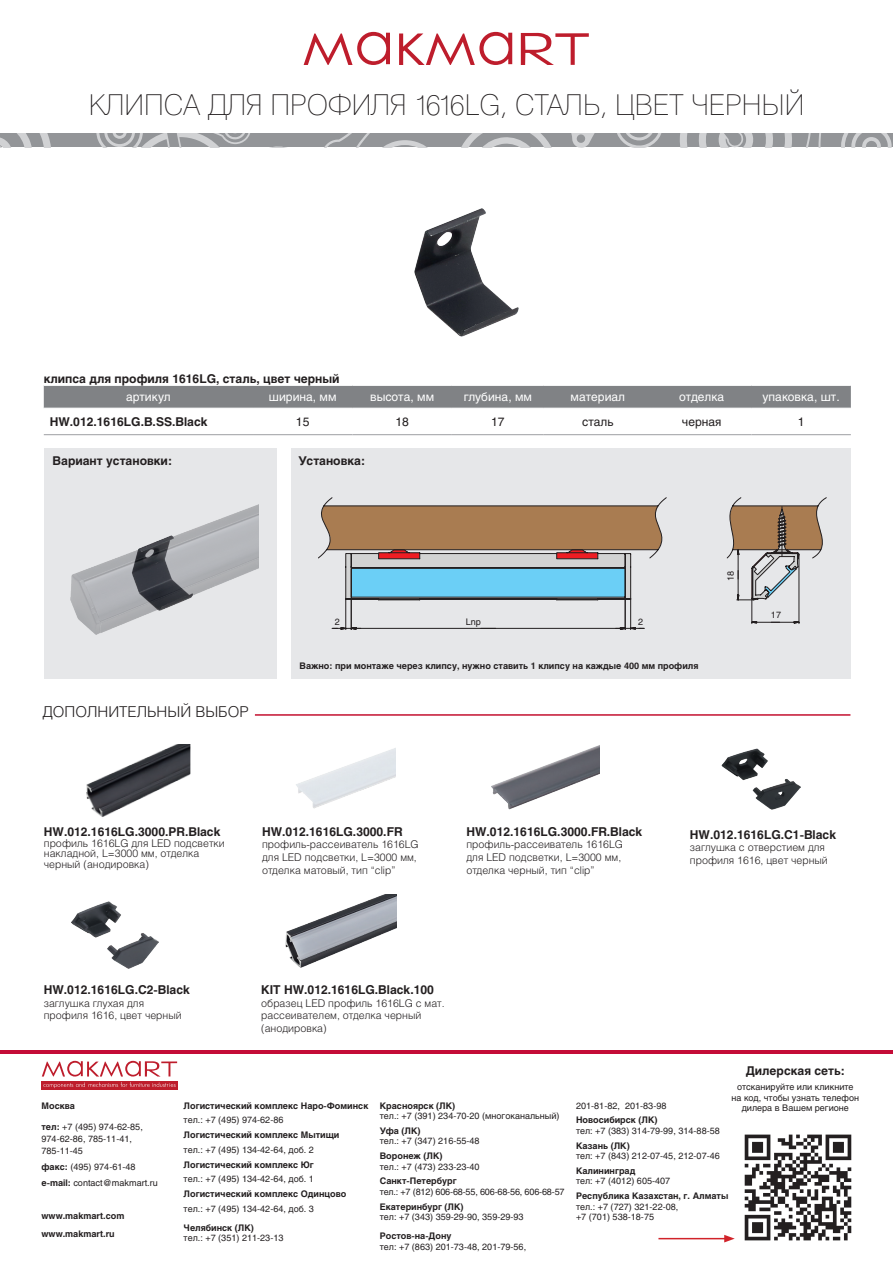
<style>
.page{position:relative;width:893px;height:1263px;background:#fff}
.page>*{position:absolute;margin:0;border:0;box-sizing:border-box;transform-origin:0 0}
.артикулы{font:100 28.5px "Helios";color:#231f20}
.t1{font:300 15px "Helios";color:#231f20}
.t2{font:700 12.15px "Helios C";color:#231f20}
.артикулы-2{font:700 12px "Helios C";color:#231f20}
.t3{font:12px "Helios C";color:#fff}
.t4{font:12px "Helios C";color:#231f20}
.схемы{font:300 10.65px/10.8px "Helios";color:#231f20}
.схемы-2{font:9px/12px "Helios C";color:#231f20}
.t5{font:700 9px/17.5px "Helios C";color:#231f20}
.схемы-3{font:700 9px "Helios";color:#231f20}
.схемы-4{font:9px "Helios C";letter-spacing:-.02em;color:#231f20}
.s1{font-weight:700}
</style>
<div class="page">
<img style="left:744px;top:1134px;width:108px;height:107px">
<div style="left:42px;top:1081px;width:136px;height:9px;background:#be1d2c"></div>
<svg style="left:43px;top:1082px;width:133px;height:6px"></svg>
<svg style="left:42px;top:1061px;width:135px;height:15px"></svg>
<div style="left:0;top:133px;width:893px;height:14px;background:#939598"></div>
<svg style="left:0;top:133px;width:51px;height:14px"></svg>
<svg style="left:841px;top:133px;width:51px;height:14px"></svg>
<svg style="left:96px;top:133px;width:187px;height:14px"></svg>
<svg style="left:617px;top:133px;width:204px;height:14px"></svg>
<svg style="left:324px;top:133px;width:271px;height:14px"></svg>
<svg style="left:399px;top:32px;width:113px;height:33px"></svg>
<svg style="left:304px;top:32px;width:86px;height:33px"></svg>
<svg style="left:521px;top:33px;width:68px;height:32px"></svg>
<hr style="left:0;top:1050px;width:893px;height:4px;background:#c40c37">
<hr style="left:658px;top:1238px;width:68px;height:1px;background:#d1232a">
<svg style="left:724px;top:1235px;width:11px;height:7px"></svg>
<div style="left:44px;top:448px;width:232px;height:231px;background:#e6e7e9"></div>
<div style="left:291px;top:448px;width:559px;height:231px;background:#e6e7e9"></div>
<div style="left:44px;top:386px;width:807px;height:22px;background:#808285"></div>
<hr style="left:44px;top:434px;width:209px;height:1px;background:#a8a9ad">
<hr style="left:253px;top:434px;width:99px;height:1px;background:#a8a9ad">
<hr style="left:352px;top:434px;width:100px;height:1px;background:#a8a9ad">
<hr style="left:452px;top:434px;width:92px;height:1px;background:#a8a9ad">
<hr style="left:544px;top:434px;width:108px;height:1px;background:#a8a9ad">
<hr style="left:652px;top:434px;width:99px;height:1px;background:#a8a9ad">
<hr style="left:751px;top:434px;width:100px;height:1px;background:#a8a9ad">
<img style="left:415px;top:209px;width:103px;height:127px">
<img style="left:71px;top:504px;width:187px;height:130px">
<hr style="left:255px;top:714px;width:595px;height:2px;background:#c3102f">
<img style="left:86px;top:744px;width:104px;height:73px">
<svg style="left:318px;top:497px;width:508px;height:62px"></svg>
<svg style="left:321px;top:506px;width:501px;height:124px"></svg>
<img style="left:296px;top:748px;width:99px;height:61px">
<img style="left:285px;top:895px;width:111px;height:73px">
<img style="left:721px;top:749px;width:79px;height:61px">
<img style="left:492px;top:745px;width:108px;height:64px">
<img style="left:71px;top:902px;width:87px;height:66px">
<p class="артикулы" style="left:89px;top:89px;width:717px">КЛИПСА ДЛЯ ПРОФИЛЯ 1616LG, СТАЛЬ, ЦВЕТ ЧЕРНЫЙ</p>
<p class="артикулы-2" style="left:44px;top:371px;width:297px">клипса для профиля 1616LG, сталь, цвет черный</p>
<p class="t3" style="left:126px;top:390px;width:46px">артикул</p>
<p class="t3" style="left:269px;top:390px;width:69px">ширина, мм</p>
<p class="t3" style="left:370px;top:390px;width:65px">высота, мм</p>
<p class="t3" style="left:464px;top:390px;width:70px">глубина, мм</p>
<p class="t3" style="left:571px;top:390px;width:56px">материал</p>
<p class="t3" style="left:679px;top:390px;width:47px">отделка</p>
<p class="t3" style="left:763px;top:390px;width:79px">упаковка, шт.</p>
<p class="артикулы-2" style="left:50px;top:415px;width:159px">HW.012.1616LG.B.SS.Black</p>
<p class="t4" style="left:296px;top:415px;width:15px">15</p>
<p class="t4" style="left:395px;top:415px;width:15px">18</p>
<p class="t4" style="left:491px;top:415px;width:15px">17</p>
<p class="t4" style="left:582px;top:415px;width:33px">сталь</p>
<p class="t4" style="left:682px;top:415px;width:41px">черная</p>
<p class="t4" style="left:798px;top:415px;width:8px">1</p>
<p class="артикулы-2" style="left:53px;top:454px;width:121px">Вариант установки:</p>
<p class="артикулы-2" style="left:298px;top:454px;width:68px">Установка:</p>
<p class="t1" style="left:43px;top:702px;width:208px">ДОПОЛНИТЕЛЬНЫЙ ВЫБОР</p>
<p class="схемы-2" style="left:335px;top:615px;width:7px">2</p>
<p class="схемы-2" style="left:466px;top:616px;width:17px">Lnp</p>
<p class="схемы-2" style="left:638px;top:616px;width:7px">2</p>
<p class="схемы-3" style="left:300px;top:660px;width:400px">Важно: при монтаже через клипсу, нужно ставить 1 клипсу на каждые 400 мм профиля</p>
<p class="схемы-2" style="left:725px;top:581px;width:12px;rotate:-90deg">18</p>
<p class="схемы-2" style="left:771px;top:609px;width:12px">17</p>
<p class="артикулы-2" style="left:44px;top:824px;width:178px">HW.012.1616LG.3000.PR.Black</p>
<p class="схемы" style="left:44px;top:837px;width:182px">профиль 1616LG для LED подсветки</p>
<p class="схемы" style="left:44px;top:848px;width:157px">накладной, L=3000 мм, отделка черный (анодировка)</p>
<p class="t2" style="left:262px;top:824px;width:142px">HW.012.1616LG.3000.FR</p>
<p class="схемы" style="left:262px;top:839px;width:158px">профиль-рассеиватель 1616LG</p>
<p class="схемы" style="left:262px;top:852px;width:156px">для LED подсветки, L=3000 мм,</p>
<p class="схемы" style="left:262px;top:864px;width:135px">отделка матовый, тип “clip”</p>
<p class="t2" style="left:466px;top:824px;width:177px">HW.012.1616LG.3000.FR.Black</p>
<p class="схемы" style="left:466px;top:839px;width:158px">профиль-рассеиватель 1616LG</p>
<p class="схемы" style="left:466px;top:852px;width:156px">для LED подсветки, L=3000 мм,</p>
<p class="схемы" style="left:466px;top:864px;width:130px">отделка черный, тип “clip”</p>
<p class="t2" style="left:44px;top:983px;width:148px">HW.012.1616LG.C2-Black</p>
<p class="схемы" style="left:44px;top:997px;width:102px">заглушка глухая для</p>
<p class="схемы" style="left:44px;top:1010px;width:139px">профиля 1616, цвет черный</p>
<p class="t2" style="left:261px;top:983px;width:174px">KIT HW.012.1616LG.Black.100</p>
<p class="схемы" style="left:261px;top:996px;width:185px;line-height:12.6px">образец LED профиль 1616LG с мат. рассеивателем, отделка черный</p>
<p class="схемы" style="left:261px;top:1022px;width:67px">(анодировка)</p>
<p class="t2" style="left:690px;top:827px;width:148px">HW.012.1616LG.C1-Black</p>
<p class="схемы" style="left:690px;top:842px;width:137px">заглушка с отверстием для</p>
<p class="схемы" style="left:690px;top:854px;width:139px">профиля 1616, цвет черный</p>
<p class="t5" style="left:42px;top:1096px;width:35px">Москва</p>
<p class="схемы-2" style="left:42px;top:1120px;width:103px"><span class="s1">тел:</span> +7 (495) 974-62-85,<br>974-62-86, 785-11-41,<br>785-11-45</p>
<p class="схемы-2" style="left:42px;top:1158px;width:118px;line-height:16.2px"><span class="s1">факс:</span> (495) 974-61-48 <span class="s1">e-mail:</span> contact@makmart.ru</p>
<p class="t5" style="left:42px;top:1207px;width:84px">www.makmart.com www.makmart.ru</p>
<h3 class="артикулы-2" style="left:746px;top:1063px;width:101px">Дилерская сеть:</h3>
<p class="схемы-2" style="left:732px;top:1081px;width:129px;line-height:10.8px;text-align:center">отсканируйте или кликните на код, чтобы узнать телефон</p>
<p class="t5" style="left:184px;top:1096px;width:186px">Логистический комплекс Наро-Фоминск</p>
<p class="схемы-2" style="left:742px;top:1102px;width:109px">дилера в Вашем регионе</p>
<p class="схемы-2" style="left:184px;top:1114px;width:101px">тел.: +7 (495) 974-62-86</p>
<p class="t5" style="left:184px;top:1126px;width:157px">Логистический комплекс Мытищи</p>
<p class="схемы-2" style="left:184px;top:1143px;width:132px">тел.: +7 (495) 134-42-64, доб. 2</p>
<p class="t5" style="left:184px;top:1155px;width:132px">Логистический комплекс Юг</p>
<p class="схемы-2" style="left:184px;top:1173px;width:132px">тел.: +7 (495) 134-42-64, доб. 1</p>
<p class="t5" style="left:184px;top:1185px;width:164px">Логистический комплекс Одинцово</p>
<p class="схемы-2" style="left:184px;top:1202px;width:132px">тел.: +7 (495) 134-42-64, доб. 3</p>
<p class="t5" style="left:184px;top:1219px;width:72px">Челябинск (ЛК)</p>
<p class="схемы-2" style="left:184px;top:1232px;width:101px">тел.: +7 (351) 211-23-13</p>
<p class="t5" style="left:380px;top:1096px;width:77px">Красноярск (ЛК)</p>
<p class="схемы-2" style="left:380px;top:1110px;width:181px">тел.: +7 (391) 234-70-20 (многоканальный)</p>
<p class="t5" style="left:380px;top:1122px;width:42px">Уфа (ЛК)</p>
<p class="схемы-2" style="left:380px;top:1135px;width:101px">тел.: +7 (347) 216-55-48</p>
<p class="t5" style="left:380px;top:1147px;width:64px">Воронеж (ЛК)</p>
<p class="схемы-2" style="left:380px;top:1160px;width:101px">тел.: +7 (473) 233-23-40</p>
<p class="t5" style="left:380px;top:1172px;width:78px">Санкт-Петербург</p>
<p class="схемы-4" style="left:380px;top:1186px;width:186px">тел.: +7 (812) 606-68-55, 606-68-56, 606-68-57</p>
<p class="t5" style="left:380px;top:1197px;width:85px">Екатеринбург (ЛК)</p>
<p class="схемы-2" style="left:380px;top:1211px;width:145px">тел: +7 (343) 359-29-90, 359-29-93</p>
<p class="t5" style="left:380px;top:1227px;width:73px">Ростов-на-Дону</p>
<p class="схемы-2" style="left:380px;top:1240px;width:148px">тел: +7 (863) 201-73-48, 201-79-56,</p>
<p class="схемы-2" style="left:576px;top:1099px;width:92px">201-81-82, 201-83-98</p>
<p class="t5" style="left:576px;top:1111px;width:83px">Новосибирск (ЛК)</p>
<p class="схемы-2" style="left:576px;top:1124px;width:145px">тел: +7 (383) 314-79-99, 314-88-58</p>
<p class="t5" style="left:576px;top:1136px;width:55px">Казань (ЛК)</p>
<p class="схемы-2" style="left:576px;top:1150px;width:145px">тел: +7 (843) 212-07-45, 212-07-46</p>
<p class="t5" style="left:576px;top:1162px;width:61px">Калининград</p>
<p class="схемы-2" style="left:576px;top:1175px;width:96px">тел: +7 (4012) 605-407</p>
<p class="t5" style="left:576px;top:1187px;width:154px">Республика Казахстан, г. Алматы</p>
<p class="схемы-2" style="left:576px;top:1201px;width:104px;line-height:10.5px">тел.: +7 (727) 321-22-08, +7 (701) 538-18-75</p>
</div>
